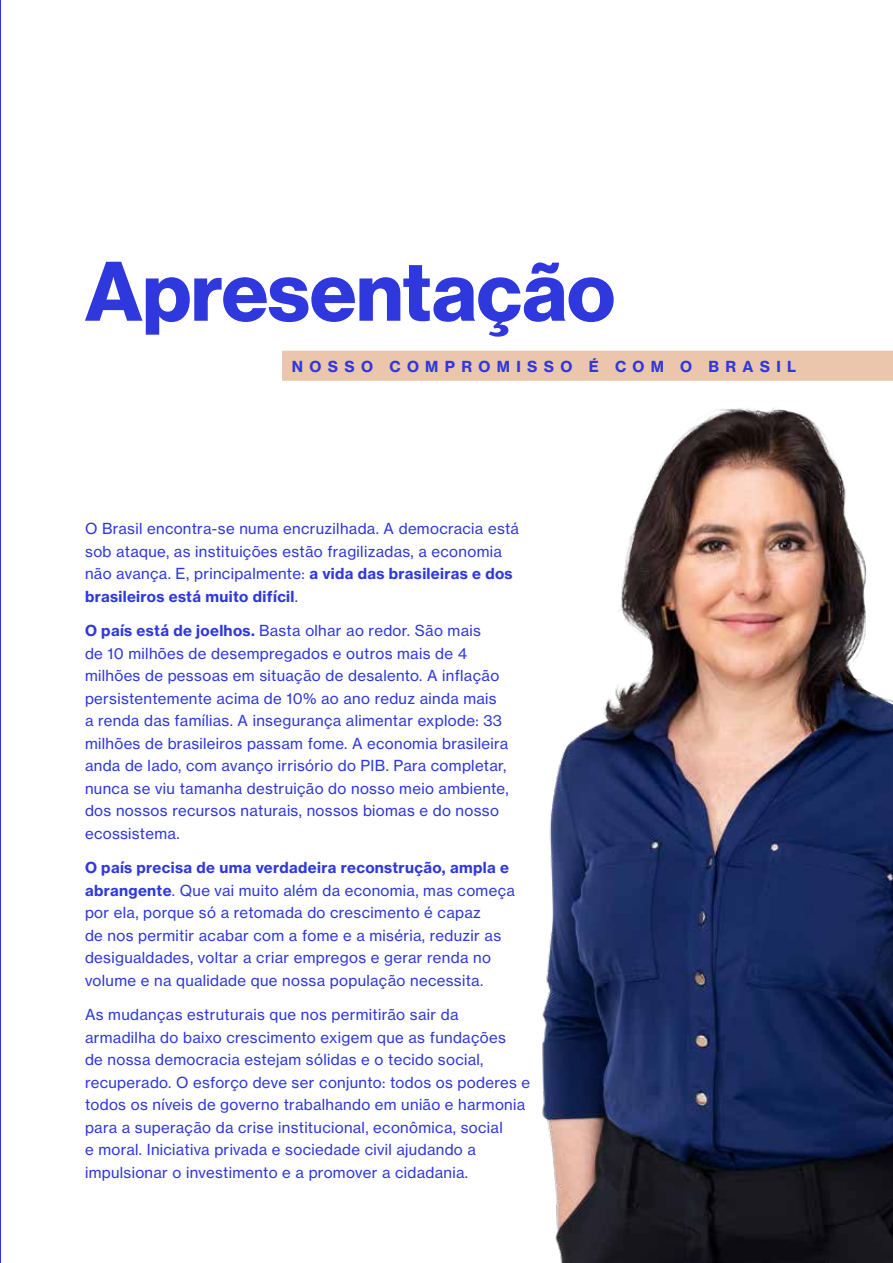
<style>
.page{position:relative;width:893px;height:1263px;background:#fff}
.page>*{position:absolute;margin:0;border:0;box-sizing:border-box;transform-origin:0 0}
.t1{font:82.5px "N Haas Grotesk DS Pro 75 Bd";color:#2e38dc}
.t2{font:15px/22.5px "N Haas Grotesk TX Pro 55 Rg";letter-spacing:.02em;color:#2e38dc}
.t3{font:15px "N Haas Grotesk TX Pro 75 Bd";letter-spacing:.02em;color:#2e38dc}
.t4{font:15px "N Haas Grotesk TX Pro 75 Bd";letter-spacing:.42em;color:#2e38dc}
.s1{font-family:"N Haas Grotesk TX Pro 75 Bd"}
.s2{font-family:"N Haas Grotesk TX Pro 55 Rg"}
</style>
<div class="page">
<hr style="left:0;top:0;width:1px;height:1263px;background:#2e38dc">
<img style="left:442px;top:350px;width:451px;height:913px">
<div style="left:282px;top:351px;width:611px;height:30px;background:#ecc5ad"></div>
<h1 class="t1" style="left:85px;top:244px;width:531px">Apresentação</h1>
<p class="t4" style="left:292px;top:357px;width:506px">NOSSO COMPROMISSO É COM O BRASIL</p>
<p class="t2" style="left:85px;top:518px;width:435px">O Brasil encontra-se numa encruzilhada. A democracia está sob ataque, as instituições estão fragilizadas, a economia não avança. E, principalmente: <span class="s1">a vida das brasileiras e dos</span></p>
<p class="t3" style="left:85px;top:587px;width:215px">brasileiros está muito difícil<span class="s2">.</span></p>
<p class="t2" style="left:85px;top:620px;width:425px"><span class="s1">O país está de joelhos.</span> Basta olhar ao redor. São mais<br>de 10 milhões de desempregados e outros mais de 4 milhões de pessoas em situação de desalento. A inflação persistentemente acima de 10% ao ano reduz ainda mais a renda das famílias. A insegurança alimentar explode: 33 milhões de brasileiros passam fome. A economia brasileira anda de lado, com avanço irrisório do PIB. Para completar, nunca se viu tamanha destruição do nosso meio ambiente, dos nossos recursos naturais, nossos biomas e do nosso ecossistema.</p>
<p class="t3" style="left:85px;top:858px;width:425px">O país precisa de uma verdadeira reconstrução, ampla e</p>
<p class="t2" style="left:85px;top:879px;width:431px"><span class="s1">abrangente</span>. Que vai muito além da economia, mas começa por ela, porque só a retomada do crescimento é capaz<br>de nos permitir acabar com a fome e a miséria, reduzir as desigualdades, voltar a criar empregos e gerar renda no volume e na qualidade que nossa população necessita.</p>
<p class="t2" style="left:85px;top:1004px;width:447px">As mudanças estruturais que nos permitirão sair da armadilha do baixo crescimento exigem que as fundações<br>de nossa democracia estejam sólidas e o tecido social, recuperado. O esforço deve ser conjunto: todos os poderes e todos os níveis de governo trabalhando em união e harmonia para a superação da crise institucional, econômica, social<br>e moral. Iniciativa privada e sociedade civil ajudando a impulsionar o investimento e a promover a cidadania.</p>
</div>
